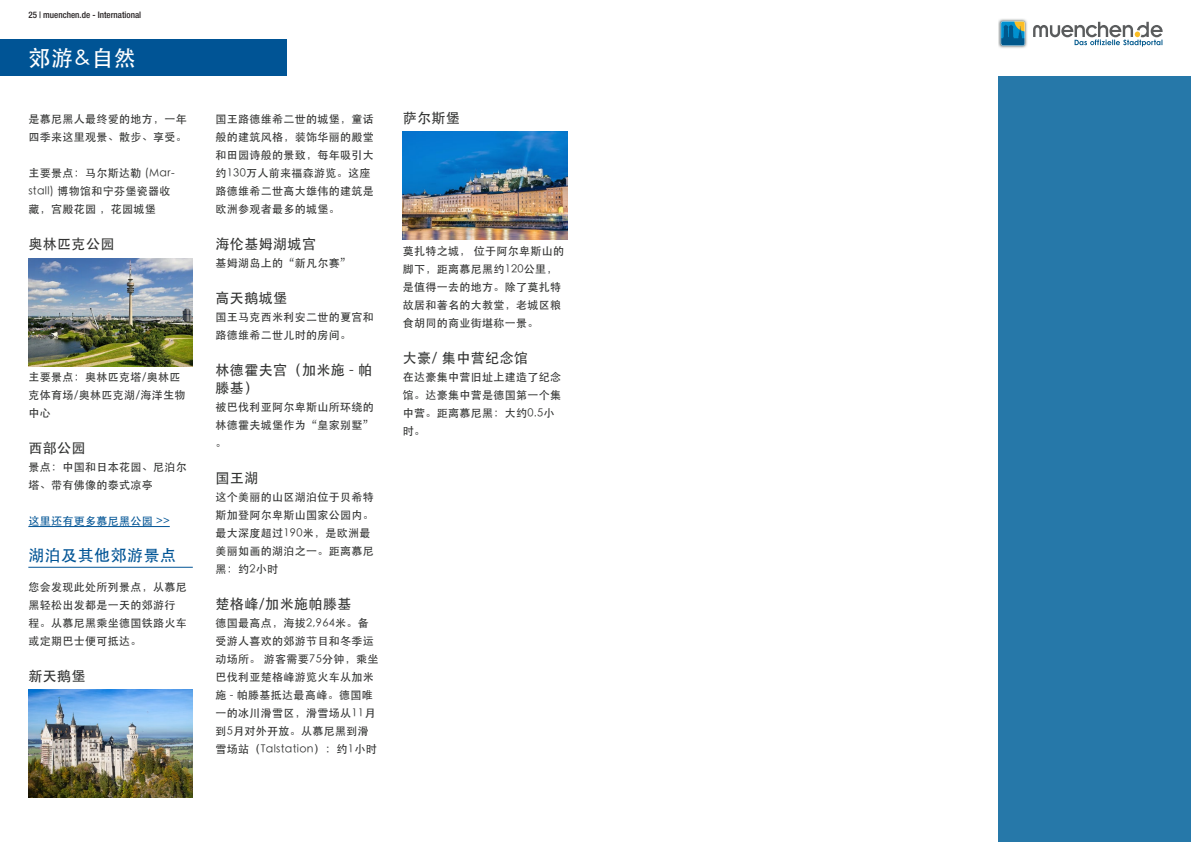
<style>
.page{position:relative;width:1191px;height:842px;background:#fff}
.page>*{position:absolute;margin:0;border:0;box-sizing:border-box;transform-origin:0 0}
.t1{font:22px "ST Heiti";color:#fff}
.t2{font:16px "ST Heiti";letter-spacing:.03em;color:#005495}
.t3{font:14px/18px "ST Heiti";letter-spacing:.03em;color:#323332}
.t4{font:11px/18px "ST Heiti";letter-spacing:.03em;color:#323332}
.t5{font:11px "ST Heiti";letter-spacing:.03em;color:#005495}
.t6{font:500 condensed 9px "Helvetica Neue LT Std";color:#231f20}
</style>
<div class="page">
<svg style="left:1033px;top:22px;width:129px;height:25px"></svg>
<img style="left:998px;top:19px;width:29px;height:29px">
<svg style="left:1000px;top:21px;width:25px;height:25px"></svg>
<hr style="left:28px;top:526px;width:142px;height:1px;background:#005495">
<hr style="left:28px;top:567px;width:165px;height:1px;background:#005495">
<div style="left:998px;top:76px;width:193px;height:766px;background:#2678a9"></div>
<img style="left:28px;top:258px;width:165px;height:108px">
<img style="left:28px;top:690px;width:165px;height:107px">
<img style="left:403px;top:132px;width:164px;height:108px">
<div style="left:0;top:40px;width:286px;height:36px;background:#005495"></div>
<p class="t6" style="left:28px;top:9px;width:114px">25 | muenchen.de - International</p>
<h1 class="t1" style="left:28px;top:47px;width:109px">郊游&amp;自然</h1>
<p class="t4" style="left:28px;top:110px;width:160px">是慕尼黑人最终爱的地方，一年四季来这里观景、散步、享受。</p>
<p class="t4" style="left:28px;top:164px;width:148px">主要景点：马尔斯达勒 (Mar&shy;stall) 博物馆和宁芬堡瓷器收藏，宫殿花园 ，花园城堡</p>
<p class="t3" style="left:28px;top:235px;width:88px">奥林匹克公园</p>
<p class="t4" style="left:28px;top:368px;width:159px">主要景点：奥林匹克塔/奥林匹克体育场/奥林匹克湖/海洋生物中心</p>
<p class="t3" style="left:28px;top:439px;width:59px">西部公园</p>
<p class="t4" style="left:28px;top:458px;width:160px">景点：中国和日本花园、尼泊尔塔、带有佛像的泰式凉亭</p>
<p class="t5" style="left:28px;top:516px;width:143px">这里还有更多慕尼黑公园 &gt;&gt;</p>
<h2 class="t2" style="left:28px;top:547px;width:149px">湖泊及其他郊游景点</h2>
<p class="t4" style="left:28px;top:578px;width:160px">您会发现此处所列景点，从慕尼黑轻松出发都是一天的郊游行程。从慕尼黑乘坐德国铁路火车或定期巴士便可抵达。</p>
<p class="t3" style="left:28px;top:667px;width:59px">新天鹅堡</p>
<p class="t4" style="left:215px;top:110px;width:160px">国王路德维希二世的城堡，童话般的建筑风格，装饰华丽的殿堂和田园诗般的景致，每年吸引大约130万人前来福森游览。这座路德维希二世高大雄伟的建筑是欧洲参观者最多的城堡。</p>
<p class="t3" style="left:215px;top:235px;width:102px">海伦基姆湖城宫</p>
<p class="t4" style="left:215px;top:254px;width:137px">基姆湖岛上的“新凡尔赛”</p>
<p class="t3" style="left:215px;top:289px;width:73px">高天鹅城堡</p>
<p class="t4" style="left:215px;top:308px;width:160px">国王马克西米利安二世的夏宫和路德维希二世儿时的房间。</p>
<p class="t3" style="left:215px;top:361px;width:158px">林德霍夫宫（加米施 - 帕滕基）</p>
<p class="t4" style="left:215px;top:398px;width:160px;text-align:justify">被巴伐利亚阿尔卑斯山所环绕的林德霍夫城堡作为“皇家别墅”。</p>
<p class="t3" style="left:215px;top:469px;width:44px">国王湖</p>
<p class="t4" style="left:215px;top:488px;width:160px">这个美丽的山区湖泊位于贝希特斯加登阿尔卑斯山国家公园内。最大深度超过190米，是欧洲最美丽如画的湖泊之一。距离慕尼黑：约2小时</p>
<p class="t3" style="left:215px;top:595px;width:137px">楚格峰/加米施帕滕基</p>
<p class="t4" style="left:215px;top:614px;width:164px">德国最高点，海拔2,964米。备受游人喜欢的郊游节目和冬季运动场所。 游客需要75分钟，乘坐巴伐利亚楚格峰游览火车从加米施 - 帕滕基抵达最高峰。德国唯一的冰川滑雪区，滑雪场从11月到5月对外开放。从慕尼黑到滑雪场站（Talstation）：约1小时</p>
<p class="t3" style="left:403px;top:109px;width:59px">萨尔斯堡</p>
<p class="t4" style="left:403px;top:242px;width:163px">莫扎特之城， 位于阿尔卑斯山的脚下，距离慕尼黑约120公里，是值得一去的地方。除了莫扎特故居和著名的大教堂，老城区粮食胡同的商业街堪称一景。</p>
<p class="t3" style="left:403px;top:349px;width:127px">大豪/ 集中营纪念馆</p>
<p class="t4" style="left:403px;top:368px;width:160px">在达豪集中营旧址上建造了纪念馆。达豪集中营是德国第一个集中营。距离慕尼黑：大约0.5小时。</p>
</div>
